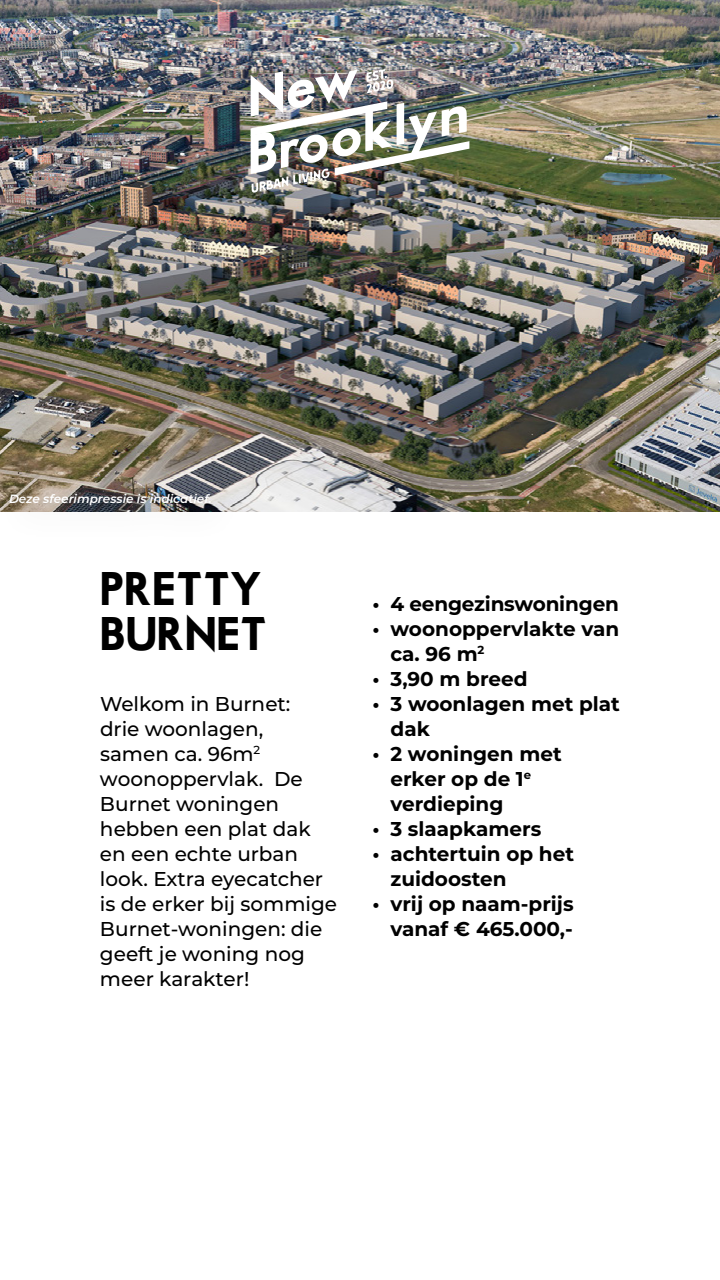
<style>
.page{position:relative;width:720px;height:1280px;background:#fff}
.page>*{position:absolute;margin:0;border:0;box-sizing:border-box;transform-origin:0 0}
.t1{font:45px/45px "Motor Oil 1937 M54";color:#000}
.t2{font:500 20px/25px "Montserrat";color:#000}
.t3{font:700 20px/25px "Montserrat";color:#000}
.t4{font:italic 600 12px "Montserrat";color:#fff}
</style>
<div class="page">
<img style="left:0;top:0;width:720px;height:512px">
<div style="left:0;top:475px;width:248px;height:69px;background:#000;opacity:.25"></div>
<img style="left:251px;top:69px;width:218px;height:124px">
<p class="t4" style="left:9px;top:490px;width:204px">Deze sfeerimpressie is indicatief.</p>
<h1 class="t1" style="left:100px;top:570px;width:169px">PRETTY<br>BURNET</h1>
<p class="t2" style="left:100px;top:691px;width:239px">Welkom in Burnet:<br>drie woonlagen, samen ca. 96m<sup>2 </sup>woonoppervlak. De<br>Burnet woningen hebben een plat dak en een echte urban look. Extra eyecatcher is de erker bij sommige<br>Burnet-woningen: die geeft je woning nog meer karakter!</p>
<p class="t3" style="left:372px;top:590px;width:248px">• 4 eengezinswoningen</p>
<p class="t3" style="left:390px;top:615px;width:230px;text-indent:-18px">• woonoppervlakte van ca. 96 m<sup>2</sup></p>
<p class="t3" style="left:372px;top:665px;width:157px">• 3,90 m breed</p>
<p class="t3" style="left:390px;top:690px;width:231px;text-indent:-18px">• 3 woonlagen met plat dak</p>
<p class="t3" style="left:390px;top:740px;width:173px;text-indent:-18px">• 2 woningen met erker op de 1<sup>e </sup>verdieping</p>
<p class="t3" style="left:372px;top:815px;width:170px">• 3 slaapkamers</p>
<p class="t3" style="left:390px;top:840px;width:185px;text-indent:-18px">• achtertuin op het zuidoosten</p>
<p class="t3" style="left:372px;top:890px;width:203px;text-align:right">• vrij op naam-prijs vanaf € 465.000,-</p>
</div>
